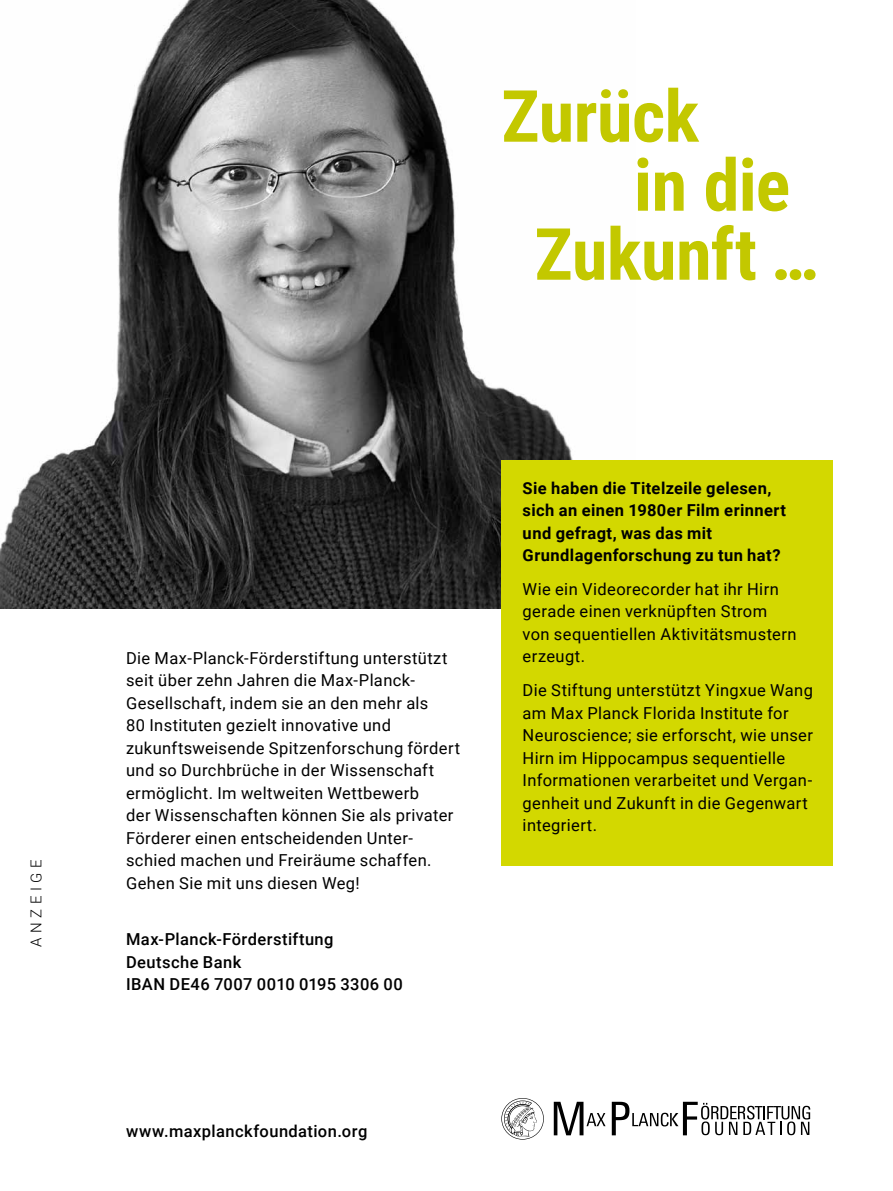
<style>
.page{position:relative;width:893px;height:1191px;background:#fff}
.page>*{position:absolute;margin:0;border:0;box-sizing:border-box;transform-origin:0 0}
.t1{font:700 72px "Roboto Condensed";letter-spacing:-.005em;color:#c3c800}
.t2{font:16.5px/22.5px "Roboto";letter-spacing:.025em;color:#000}
.t3{font:700 16.5px/22.5px "Roboto";letter-spacing:.025em;color:#000}
.t4{font:500 16.5px/22.5px "Roboto";letter-spacing:.025em;color:#000}
.t5{font:300 15px "Roboto";letter-spacing:.305em;color:#000}
</style>
<div class="page">
<svg style="left:554px;top:1101px;width:52px;height:34px"></svg>
<svg style="left:612px;top:1101px;width:198px;height:34px"></svg>
<svg style="left:501px;top:1098px;width:43px;height:41px"></svg>
<img style="left:0;top:0;width:573px;height:609px">
<div style="left:501px;top:460px;width:332px;height:405px;background:#d3d800"></div>
<p class="t5" style="left:26px;top:947px;width:89px;rotate:-90deg">ANZEIGE</p>
<h1 class="t1" style="left:501px;top:66px;width:199px">Zurück</h1>
<h1 class="t1" style="left:634px;top:135px;width:158px">in die</h1>
<h1 class="t1" style="left:534px;top:204px;width:285px">Zukunft …</h1>
<p class="t2" style="left:126px;top:646px;width:335px">Die Max-Planck-Förderstiftung unterstützt seit über zehn Jahren die Max-Planck-Gesellschaft, indem sie an den mehr als<br>80 Instituten gezielt innovative und zukunftsweisende Spitzenforschung fördert und so Durchbrüche in der Wissenschaft ermöglicht. Im weltweiten Wettbewerb<br>der Wissenschaften können Sie als privater Förderer einen entscheidenden Unter&shy;schied machen und Freiräume schaffen.<br>Gehen Sie mit uns diesen Weg!</p>
<p class="t4" style="left:126px;top:927px;width:278px">Max-Planck-Förderstiftung<br>Deutsche Bank<br>IBAN DE46 7007 0010 0195 3306 00</p>
<p class="t4" style="left:126px;top:1118px;width:243px">www.maxplanckfoundation.org</p>
<p class="t3" style="left:523px;top:476px;width:265px">Sie haben die Titelzeile gelesen, sich an einen 1980er Film erinnert und gefragt, was das mit<br>Grundlagenforschung zu tun hat?</p>
<p class="t2" style="left:523px;top:577px;width:275px">Wie ein Videorecorder hat ihr Hirn gerade einen verknüpften Strom von sequentiellen Aktivitätsmustern erzeugt.</p>
<p class="t2" style="left:523px;top:678px;width:292px">Die Stiftung unterstützt Yingxue Wang am Max Planck Florida Institute for Neuroscience; sie erforscht, wie unser Hirn im Hippocampus sequentielle Informationen verarbeitet und Vergan&shy;genheit und Zukunft in die Gegenwart integriert.</p>
</div>
